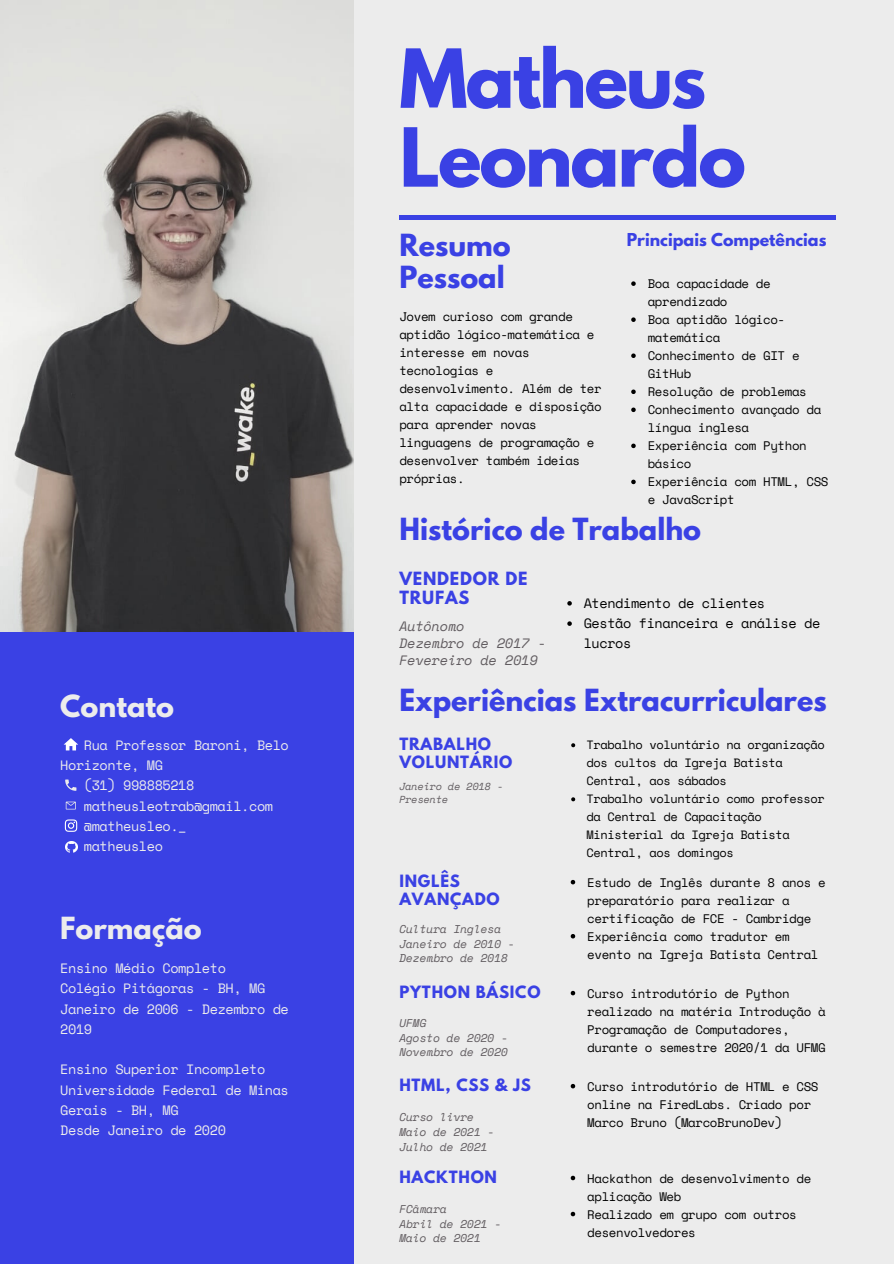
<style>
.page{position:relative;width:894px;height:1264px;background:#fff}
.page>*{position:absolute;margin:0;border:0;box-sizing:border-box;transform-origin:0 0}
.t1{font:700 72px/78.8px "League Spartan";letter-spacing:-.03em;color:#3a41e4}
.t2{font:700 27px/31.5px "League Spartan";color:#3a41e4}
.t3{font:700 27px "League Spartan";color:#ececec}
.t4{font:700 16.2px/19.2px "League Spartan";letter-spacing:.05em;color:#3a41e4}
.t5{font:700 15.75px "League Spartan";color:#3a41e4}
.t6{font:700 15px/18px "League Spartan";letter-spacing:.05em;color:#3a41e4}
.t7{font:13.5px/20.2px "Space Mono";letter-spacing:-.03em;color:#ececec}
.t8{font:13.5px/20.2px "Space Mono";letter-spacing:-.03em;color:#000}
.t9{font:italic 13.5px/17px "Space Mono";letter-spacing:-.01em;color:#615c60}
.t10{font:12.45px/18px "Space Mono";letter-spacing:-.03em;color:#000}
.t11{font:12px/18px "Space Mono";letter-spacing:-.03em;color:#000}
.t12{font:italic 11.25px/14.7px "Space Mono";letter-spacing:-.01em;color:#615c60}
.t13{font:italic 10.2px/12.5px "Space Mono";letter-spacing:-.01em;color:#615c60}
</style>
<div class="page">
<div style="left:0;top:0;width:893px;height:1263px;background:#ececec"></div>
<img style="left:0;top:0;width:353px;height:631px">
<div style="left:0;top:632px;width:353px;height:631px;background:#3a41e4"></div>
<div style="left:399px;top:215px;width:436px;height:5px;background:#3a41e4"></div>
<svg style="left:65px;top:819px;width:12px;height:12px"></svg>
<svg style="left:66px;top:801px;width:10px;height:8px"></svg>
<svg style="left:65px;top:779px;width:11px;height:11px"></svg>
<svg style="left:64px;top:738px;width:14px;height:12px"></svg>
<svg style="left:66px;top:841px;width:11px;height:11px"></svg>
<svg style="left:631px;top:281px;width:4px;height:5px"></svg>
<svg style="left:631px;top:317px;width:4px;height:5px"></svg>
<svg style="left:631px;top:353px;width:4px;height:5px"></svg>
<svg style="left:631px;top:389px;width:4px;height:5px"></svg>
<svg style="left:631px;top:407px;width:4px;height:5px"></svg>
<svg style="left:631px;top:443px;width:4px;height:5px"></svg>
<svg style="left:631px;top:479px;width:4px;height:5px"></svg>
<svg style="left:567px;top:601px;width:4px;height:4px"></svg>
<svg style="left:567px;top:621px;width:4px;height:5px"></svg>
<svg style="left:571px;top:743px;width:4px;height:4px"></svg>
<svg style="left:571px;top:797px;width:4px;height:4px"></svg>
<svg style="left:570px;top:879px;width:5px;height:5px"></svg>
<svg style="left:570px;top:934px;width:5px;height:4px"></svg>
<svg style="left:570px;top:990px;width:5px;height:5px"></svg>
<svg style="left:570px;top:1083px;width:5px;height:5px"></svg>
<svg style="left:570px;top:1175px;width:5px;height:5px"></svg>
<svg style="left:570px;top:1211px;width:5px;height:5px"></svg>
<p class="t3" style="left:60px;top:692px;width:115px">Contato</p>
<p class="t7" style="left:60px;top:734px;width:230px;text-indent:24px">Rua Professor Baroni, Belo<br>Horizonte, MG</p>
<p class="t7" style="left:84px;top:775px;width:112px">(31) 998885218</p>
<p class="t7" style="left:84px;top:795px;width:191px">matheusleotrab@gmail.com</p>
<p class="t7" style="left:84px;top:815px;width:104px">@matheusleo._</p>
<p class="t7" style="left:84px;top:835px;width:81px">matheusleo</p>
<p class="t3" style="left:60px;top:915px;width:143px">Formação</p>
<p class="t7" style="left:60px;top:957px;width:167px">Ensino Médio Completo</p>
<p class="t7" style="left:60px;top:978px;width:206px">Colégio Pitágoras - BH, MG</p>
<p class="t7" style="left:60px;top:998px;width:230px">Janeiro de 2006 - Dezembro de<br>2019</p>
<p class="t7" style="left:60px;top:1059px;width:206px">Ensino Superior Incompleto</p>
<p class="t7" style="left:60px;top:1079px;width:230px">Universidade Federal de Minas<br>Gerais - BH, MG</p>
<p class="t7" style="left:60px;top:1119px;width:167px">Desde Janeiro de 2020</p>
<p class="t1" style="left:399px;top:49px;width:348px">Matheus<br>Leonardo</p>
<p class="t5" style="left:626px;top:232px;width:201px">Principais Competências</p>
<p class="t10" style="left:647px;top:274px;width:124px">Boa capacidade de aprendizado</p>
<p class="t10" style="left:647px;top:310px;width:139px">Boa aptidão lógico&shy;matemática</p>
<p class="t10" style="left:647px;top:346px;width:153px">Conhecimento de GIT e<br>GitHub</p>
<p class="t10" style="left:647px;top:382px;width:160px">Resolução de problemas</p>
<p class="t10" style="left:647px;top:400px;width:175px">Conhecimento avançado da língua inglesa</p>
<p class="t10" style="left:647px;top:436px;width:160px">Experiência com Python básico</p>
<p class="t10" style="left:647px;top:472px;width:182px">Experiência com HTML, CSS e JavaScript</p>
<p class="t2" style="left:399px;top:233px;width:113px">Resumo<br>Pessoal</p>
<p class="t10" style="left:399px;top:307px;width:204px">Jovem curioso com grande aptidão lógico-matemática e interesse em novas tecnologias e desenvolvimento. Além de ter alta capacidade e disposição para aprender novas linguagens de programação e desenvolver também ideias próprias.</p>
<p class="t2" style="left:399px;top:517px;width:303px">Histórico de Trabalho</p>
<p class="t4" style="left:399px;top:570px;width:129px">VENDEDOR DE<br>TRUFAS</p>
<p class="t9" style="left:399px;top:617px;width:67px">Autônomo</p>
<p class="t9" style="left:399px;top:634px;width:148px">Dezembro de 2017 -<br>Fevereiro de 2019</p>
<p class="t2" style="left:399px;top:688px;width:428px">Experiências Extracurriculares</p>
<p class="t11" style="left:586px;top:735px;width:240px">Trabalho voluntário na organização dos cultos da Igreja Batista<br>Central, aos sábados</p>
<p class="t11" style="left:586px;top:789px;width:240px">Trabalho voluntário como professor da Central de Capacitação<br>Ministerial da Igreja Batista<br>Central, aos domingos</p>
<p class="t8" style="left:583px;top:592px;width:183px">Atendimento de clientes</p>
<p class="t8" style="left:583px;top:613px;width:238px">Gestão financeira e análise de lucros</p>
<p class="t6" style="left:399px;top:737px;width:114px">TRABALHO<br>VOLUNTÁRIO</p>
<p class="t13" style="left:399px;top:780px;width:105px">Janeiro de 2018 -<br>Presente</p>
<p class="t6" style="left:399px;top:874px;width:102px">INGLÊS<br>AVANÇADO</p>
<p class="t12" style="left:399px;top:921px;width:103px">Cultura Inglesa</p>
<p class="t12" style="left:399px;top:936px;width:117px">Janeiro de 2010 -</p>
<p class="t12" style="left:399px;top:950px;width:110px">Dezembro de 2018</p>
<p class="t6" style="left:399px;top:985px;width:143px">PYTHON BÁSICO</p>
<p class="t12" style="left:399px;top:1015px;width:29px">UFMG</p>
<p class="t12" style="left:399px;top:1030px;width:110px">Agosto de 2020 -<br>Novembro de 2020</p>
<p class="t6" style="left:399px;top:1078px;width:133px">HTML, CSS &amp; JS</p>
<p class="t12" style="left:399px;top:1109px;width:76px">Curso livre</p>
<p class="t12" style="left:399px;top:1124px;width:97px">Maio de 2021 -</p>
<p class="t12" style="left:399px;top:1138px;width:90px">Julho de 2021</p>
<p class="t6" style="left:399px;top:1170px;width:99px">HACKTHON</p>
<p class="t12" style="left:399px;top:1201px;width:49px">FCâmara</p>
<p class="t12" style="left:399px;top:1216px;width:103px">Abril de 2021 -</p>
<p class="t12" style="left:399px;top:1230px;width:83px">Maio de 2021</p>
<p class="t10" style="left:587px;top:873px;width:240px">Estudo de Inglês durante 8 anos e preparatório para realizar a certificação de FCE - Cambridge</p>
<p class="t10" style="left:587px;top:927px;width:233px">Experiência como tradutor em evento na Igreja Batista Central</p>
<p class="t10" style="left:587px;top:983px;width:240px">Curso introdutório de Python realizado na matéria Introdução à<br>Programação de Computadores, durante o semestre 2020/1 da UFMG</p>
<p class="t10" style="left:587px;top:1076px;width:233px">Curso introdutório de HTML e CSS online na FiredLabs. Criado por<br>Marco Bruno (MarcoBrunoDev)</p>
<p class="t10" style="left:587px;top:1168px;width:225px">Hackathon de desenvolvimento de aplicação Web</p>
<p class="t10" style="left:587px;top:1204px;width:211px">Realizado em grupo com outros desenvolvedores</p>
</div>
